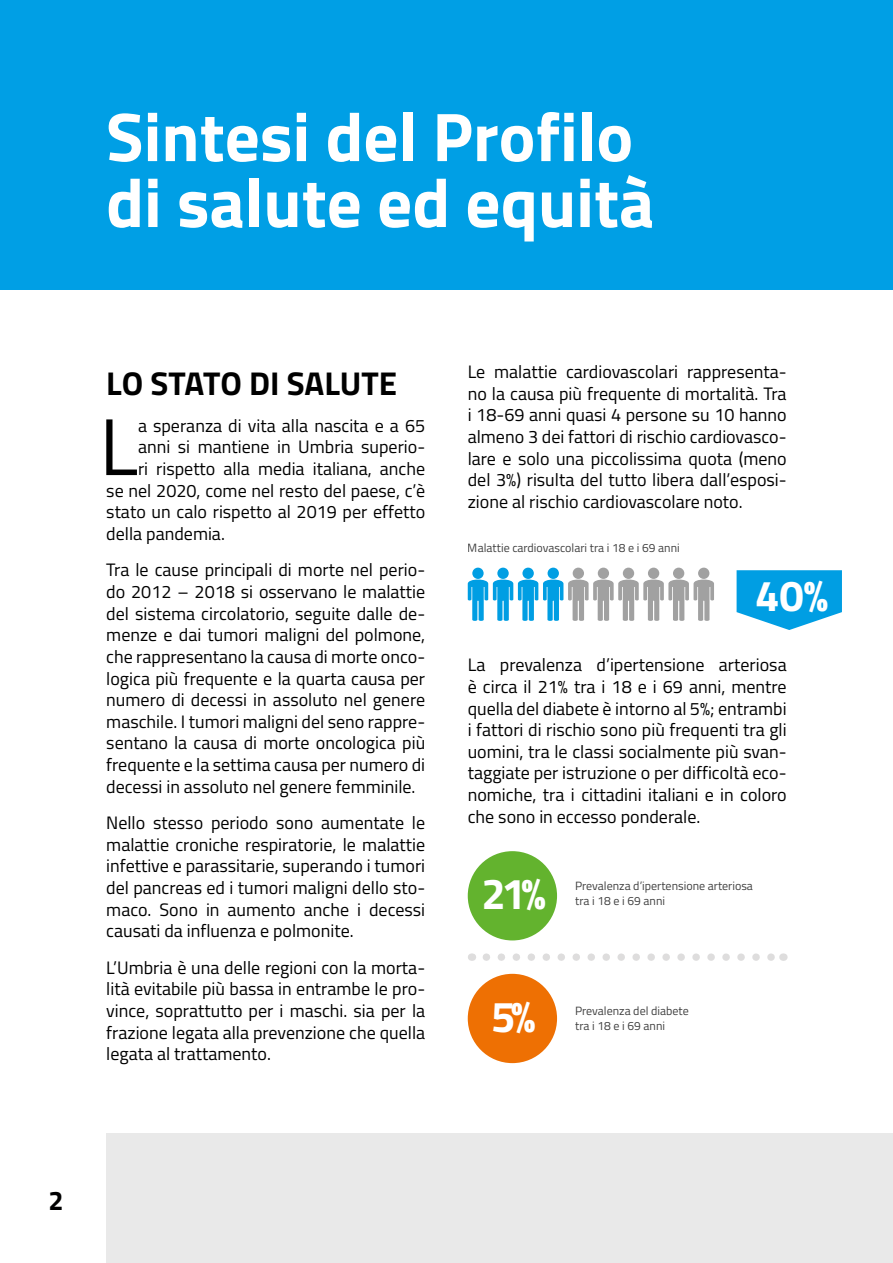
<style>
.page{position:relative;width:893px;height:1263px;background:#fff}
.page>*{position:absolute;margin:0;border:0;box-sizing:border-box;transform-origin:0 0}
.t1{font:80.4px "Titillium Web";color:#000}
.Heading_2{font:700 69px "Titillium Web";color:#fff}
.t2{font:700 43.5px "Titillium Web";color:#fff}
.t3{font:700 33px "Titillium Web";letter-spacing:-.005em;color:#000}
.t4{font:700 27px "Titillium Web";color:#000001}
.t5{font:18px/21.6px "Titillium Web";color:#000;text-align:justify}
.t6{font:12px/15px "Titillium Web";color:#000}
</style>
<div class="page">
<div style="left:106px;top:1133px;width:787px;height:130px;background:#e9e9e9"></div>
<div style="left:0;top:0;width:893px;height:289px;background:#009fe5"></div>
<div style="left:472px;top:568px;width:12px;height:11px;background:#009ee3;border-radius:50%"></div>
<div style="left:522px;top:568px;width:12px;height:11px;background:#009ee3;border-radius:50%"></div>
<div style="left:573px;top:568px;width:11px;height:11px;background:#a1a1a1;border-radius:50%"></div>
<div style="left:623px;top:568px;width:11px;height:11px;background:#a1a1a1;border-radius:50%"></div>
<div style="left:673px;top:568px;width:11px;height:11px;background:#a1a1a1;border-radius:50%"></div>
<div style="left:497px;top:568px;width:12px;height:11px;background:#009ee3;border-radius:50%"></div>
<div style="left:548px;top:568px;width:11px;height:11px;background:#009ee3;border-radius:50%"></div>
<div style="left:598px;top:568px;width:11px;height:11px;background:#a1a1a1;border-radius:50%"></div>
<div style="left:648px;top:568px;width:11px;height:11px;background:#a1a1a1;border-radius:50%"></div>
<div style="left:698px;top:568px;width:11px;height:11px;background:#a1a1a1;border-radius:50%"></div>
<svg style="left:468px;top:578px;width:246px;height:43px"></svg>
<svg style="left:737px;top:570px;width:105px;height:60px;background:#26ace7"></svg>
<div style="left:468px;top:851px;width:89px;height:89px;background:#63b32e;border-radius:50%"></div>
<div style="left:468px;top:974px;width:89px;height:89px;background:#ee7003;border-radius:50%"></div>
<svg style="left:486px;top:953px;width:289px;height:8px"></svg>
<p class="Heading_2" style="left:106px;top:84px;width:529px">Sintesi del Profilo</p>
<p class="Heading_2" style="left:106px;top:150px;width:550px">di salute ed equità</p>
<p class="t3" style="left:106px;top:358px;width:292px">LO STATO DI SALUTE</p>
<p class="t1" style="left:99px;top:388px;width:40px">L</p>
<p class="t5" style="left:138px;top:414px;width:289px">a speranza di vita alla nascita e a 65</p>
<p class="t5" style="left:138px;top:435px;width:289px">anni si mantiene in Umbria superio-</p>
<p class="t5" style="left:138px;top:457px;width:289px">ri rispetto alla media italiana, anche</p>
<p class="t5" style="left:106px;top:479px;width:320px">se nel 2020, come nel resto del paese, c’è</p>
<p class="t5" style="left:106px;top:500px;width:320px">stato un calo rispetto al 2019 per effetto</p>
<p class="t5" style="left:106px;top:522px;width:120px">della pandemia.</p>
<p class="t5" style="left:106px;top:558px;width:320px">Tra le cause principali di morte nel perio&shy;do 2012 – 2018 si osservano le malattie del sistema circolatorio, seguite dalle de&shy;menze e dai tumori maligni del polmone, che rappresentano la causa di morte onco&shy;logica più frequente e la quarta causa per numero di decessi in assoluto nel genere maschile. I tumori maligni del seno rappre&shy;sentano la causa di morte oncologica più frequente e la settima causa per numero di decessi in assoluto nel genere femminile.</p>
<p class="t5" style="left:106px;top:811px;width:320px">Nello stesso periodo sono aumentate le malattie croniche respiratorie, le malattie infettive e parassitarie, superando i tumori del pancreas ed i tumori maligni dello sto&shy;maco. Sono in aumento anche i decessi causati da influenza e polmonite.</p>
<p class="t5" style="left:106px;top:956px;width:320px">L’Umbria è una delle regioni con la morta&shy;lità evitabile più bassa in entrambe le pro&shy;vince, soprattutto per i maschi. sia per la frazione legata alla prevenzione che quella legata al trattamento.</p>
<p class="t5" style="left:468px;top:360px;width:320px">Le malattie cardiovascolari rappresenta&shy;no la causa più frequente di mortalità. Tra i 18-69 anni quasi 4 persone su 10 hanno almeno 3 dei fattori di rischio cardiovasco&shy;lare e solo una piccolissima quota (meno del 3%) risulta del tutto libera dall’esposi&shy;zione al rischio cardiovascolare noto.</p>
<p class="t6" style="left:468px;top:540px;width:213px">Malattie cardiovascolari tra i 18 e i 69 anni</p>
<p class="t2" style="left:755px;top:562px;width:75px">40%</p>
<p class="t5" style="left:468px;top:653px;width:320px">La prevalenza d’ipertensione arteriosa è circa il 21% tra i 18 e i 69 anni, mentre quella del diabete è intorno al 5%; entrambi i fattori di rischio sono più frequenti tra gli uomini, tra le classi socialmente più svan&shy;taggiate per istruzione o per difficoltà eco&shy;nomiche, tra i cittadini italiani e in coloro che sono in eccesso ponderale.</p>
<p class="t2" style="left:482px;top:860px;width:66px">21%</p>
<p class="t6" style="left:575px;top:878px;width:179px">Prevalenza d’ipertensione arteriosa tra i 18 e i 69 anni</p>
<p class="t2" style="left:491px;top:983px;width:46px">5%</p>
<p class="t6" style="left:575px;top:1003px;width:115px">Prevalenza del diabete tra i 18 e i 69 anni</p>
<h3 class="t4" style="left:49px;top:1179px;width:17px">2</h3>
</div>
